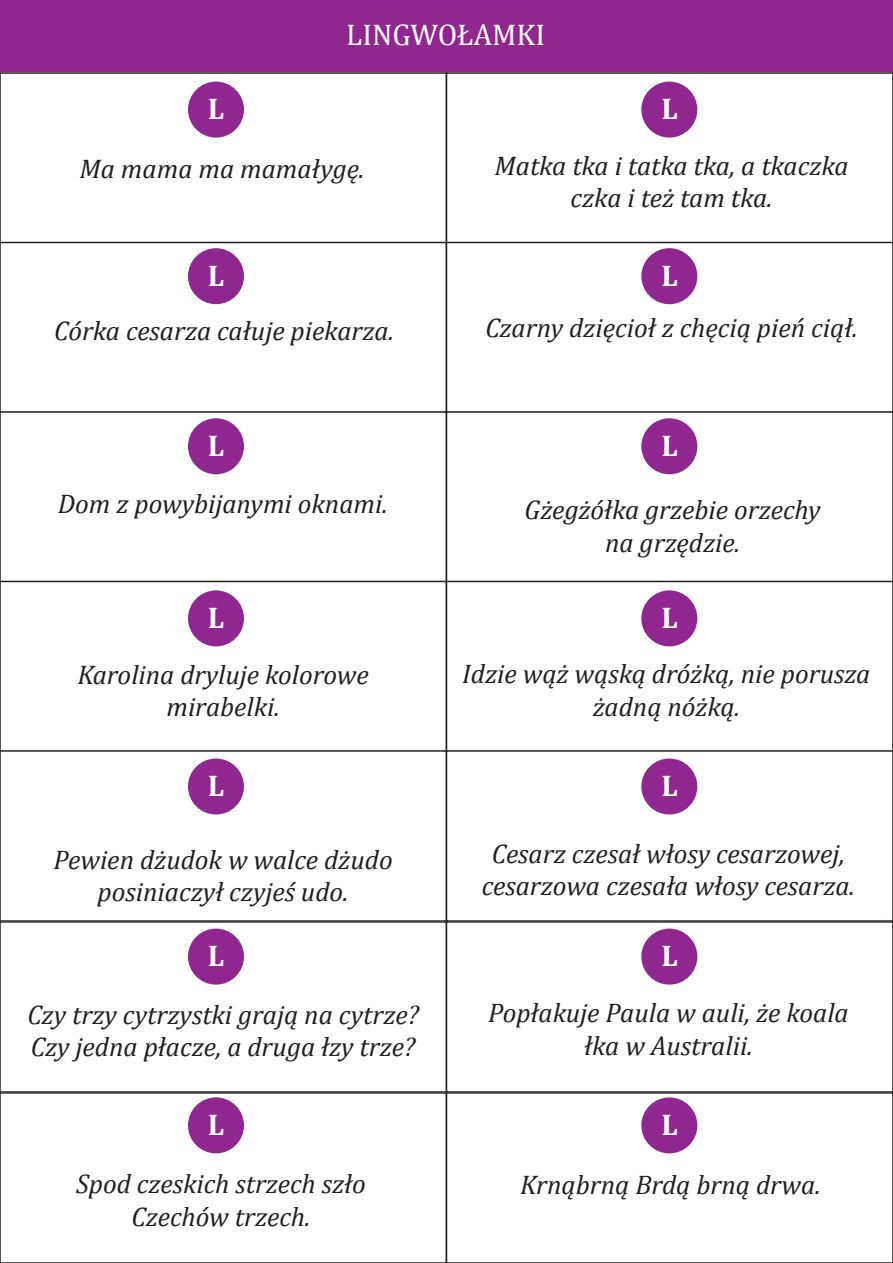
<style>
.page{position:relative;width:893px;height:1263px;background:#fff}
.page>*{position:absolute;margin:0;border:0;box-sizing:border-box;transform-origin:0 0}
.t1{font:700 30px "Cambria";color:#fff}
.t2{font:30px "Cambria";color:#fff}
.t3{font:italic 27px/32.4px "Cambria";color:#231f20;text-align:center}
</style>
<div class="page">
<div style="left:0;top:72px;width:447px;height:172px;border:2px solid #231f20"></div>
<div style="left:0;top:242px;width:447px;height:171px;border:2px solid #231f20"></div>
<div style="left:0;top:411px;width:447px;height:172px;border:2px solid #231f20"></div>
<div style="left:0;top:581px;width:447px;height:171px;border:2px solid #231f20"></div>
<div style="left:0;top:750px;width:447px;height:172px;border:2px solid #231f20"></div>
<div style="left:0;top:921px;width:447px;height:172px;border:2px solid #231f20"></div>
<div style="left:0;top:1092px;width:447px;height:171px;border:2px solid #231f20"></div>
<div style="left:446px;top:72px;width:447px;height:172px;border:2px solid #231f20"></div>
<div style="left:446px;top:242px;width:447px;height:171px;border:2px solid #231f20"></div>
<div style="left:446px;top:411px;width:447px;height:172px;border:2px solid #231f20"></div>
<div style="left:446px;top:581px;width:447px;height:171px;border:2px solid #231f20"></div>
<div style="left:446px;top:750px;width:447px;height:172px;border:2px solid #231f20"></div>
<div style="left:446px;top:921px;width:447px;height:172px;border:2px solid #231f20"></div>
<div style="left:446px;top:1092px;width:447px;height:171px;border:2px solid #231f20"></div>
<div style="left:0;top:0;width:893px;height:71px;background:#90268f"></div>
<div style="left:188px;top:418px;width:56px;height:56px;background:#90268f;border-radius:50%"></div>
<div style="left:641px;top:418px;width:56px;height:56px;background:#90268f;border-radius:50%"></div>
<div style="left:188px;top:82px;width:56px;height:56px;background:#90268f;border-radius:50%"></div>
<div style="left:641px;top:82px;width:56px;height:56px;background:#90268f;border-radius:50%"></div>
<div style="left:188px;top:248px;width:56px;height:56px;background:#90268f;border-radius:50%"></div>
<div style="left:641px;top:248px;width:56px;height:56px;background:#90268f;border-radius:50%"></div>
<div style="left:188px;top:928px;width:56px;height:56px;background:#90268f;border-radius:50%"></div>
<div style="left:641px;top:928px;width:56px;height:56px;background:#90268f;border-radius:50%"></div>
<div style="left:188px;top:590px;width:56px;height:56px;background:#90268f;border-radius:50%"></div>
<div style="left:641px;top:590px;width:56px;height:56px;background:#90268f;border-radius:50%"></div>
<div style="left:188px;top:758px;width:56px;height:56px;background:#90268f;border-radius:50%"></div>
<div style="left:641px;top:758px;width:56px;height:56px;background:#90268f;border-radius:50%"></div>
<div style="left:188px;top:1097px;width:56px;height:56px;background:#90268f;border-radius:50%"></div>
<div style="left:641px;top:1097px;width:56px;height:56px;background:#90268f;border-radius:50%"></div>
<p class="t2" style="left:346px;top:17px;width:200px">LINGWOŁAMKI</p>
<p class="t1" style="left:208px;top:91px;width:18px">L</p>
<p class="t1" style="left:661px;top:91px;width:18px">L</p>
<p class="t3" style="left:79px;top:152px;width:286px">Ma mama ma mamałygę.</p>
<p class="t3" style="left:494px;top:148px;width:356px">Matka tka i tatka tka, a tkaczka czka i też tam tka.</p>
<p class="t1" style="left:208px;top:257px;width:18px">L</p>
<p class="t1" style="left:661px;top:257px;width:18px">L</p>
<p class="t3" style="left:54px;top:314px;width:341px">Córka cesarza całuje piekarza.</p>
<p class="t3" style="left:485px;top:311px;width:374px">Czarny dzięcioł z chęcią pień ciął.</p>
<p class="t1" style="left:208px;top:427px;width:18px">L</p>
<p class="t1" style="left:661px;top:427px;width:18px">L</p>
<p class="t3" style="left:58px;top:487px;width:332px">Dom z powybijanymi oknami.</p>
<p class="t3" style="left:525px;top:493px;width:298px">Gżegżółka grzebie orzechy na grzędzie.</p>
<p class="t1" style="left:208px;top:600px;width:18px">L</p>
<p class="t1" style="left:661px;top:600px;width:18px">L</p>
<p class="t3" style="left:77px;top:658px;width:293px">Karolina dryluje kolorowe mirabelki.</p>
<p class="t3" style="left:462px;top:657px;width:410px">Idzie wąż wąską dróżką, nie porusza żadną nóżką.</p>
<p class="t1" style="left:208px;top:768px;width:18px">L</p>
<p class="t1" style="left:661px;top:768px;width:18px">L</p>
<p class="t3" style="left:53px;top:843px;width:341px">Pewien dżudok w walce dżudo posiniaczył czyjeś udo.</p>
<p class="t3" style="left:482px;top:837px;width:375px">Cesarz czesał włosy cesarzowej, cesarzowa czesała włosy cesarza.</p>
<p class="t1" style="left:208px;top:938px;width:18px">L</p>
<p class="t1" style="left:661px;top:938px;width:18px">L</p>
<p class="t3" style="left:27px;top:998px;width:393px;text-align:left">Czy trzy cytrzystki grają na cytrze?<br>Czy jedna płacze, a druga łzy trze?</p>
<p class="t3" style="left:488px;top:996px;width:362px">Popłakuje Paula w auli, że koala łka w Australii.</p>
<p class="t1" style="left:208px;top:1106px;width:18px">L</p>
<p class="t1" style="left:661px;top:1106px;width:18px">L</p>
<p class="t3" style="left:76px;top:1167px;width:291px">Spod czeskich strzech szło<br>Czechów trzech.</p>
<p class="t3" style="left:520px;top:1168px;width:302px">Krnąbrną Brdą brną drwa.</p>
</div>
